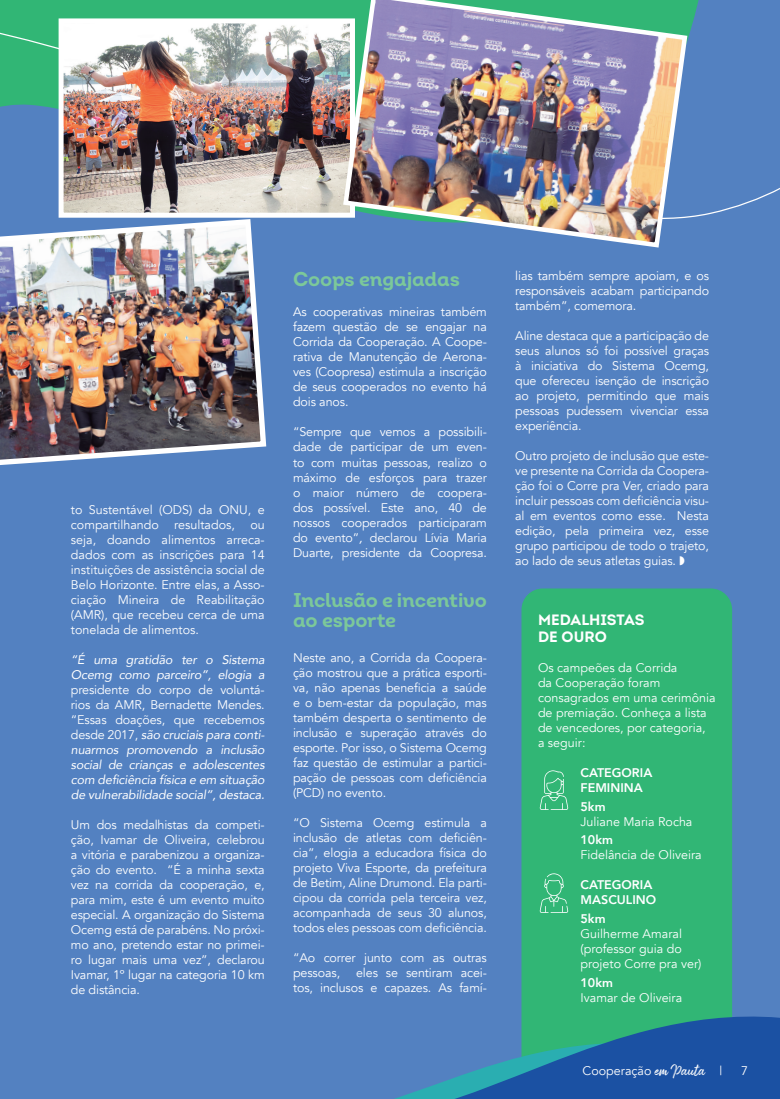
<style>
.page{position:relative;width:780px;height:1099px;background:#fff}
.page>*{position:absolute;margin:0;border:0;box-sizing:border-box;transform-origin:0 0}
.t1{font:20px/20px "Intro Bold Alt";letter-spacing:-.01em;color:#7cc89a}
.t2{font:15px/17.5px "Intro Bold Alt";color:#fff}
.t3{font:12.5px/15px "Avenir";letter-spacing:-.01em;color:#fff;text-align:justify}
.t4{font:italic 12.5px/15px "Avenir";letter-spacing:-.01em;color:#fff}
.t5{font:800 12.5px/15px "Avenir";color:#fff}
.s1{font-style:normal}
.s2{font-style:italic}
.s3{font-family:"Arsilon";font-size:13.75px}
</style>
<div class="page">
<div style="left:0;top:0;width:780px;height:1098px;background:#5381c1"></div>
<svg style="left:0;top:0;width:780px;height:218px"></svg>
<img style="left:65px;top:24px;width:275px;height:188px">
<div style="left:59px;top:18px;width:296px;height:200px;border:5px solid #fff"></div>
<img style="left:340px;top:0;width:350px;height:248px">
<img style="left:0;top:216px;width:269px;height:249px">
<div style="left:521px;top:588px;width:211px;height:491px;background:#31b675;border-radius:21px"></div>
<svg style="left:539px;top:770px;width:29px;height:40px"></svg>
<svg style="left:539px;top:873px;width:29px;height:39px"></svg>
<svg style="left:397px;top:994px;width:383px;height:104px"></svg>
<p class="t3" style="left:71px;top:502px;width:195px">to Sustentável (ODS) da ONU, e compartilhando resultados, ou seja, doando alimentos arreca&shy;dados com as inscrições para 14 instituições de assistência social de Belo Horizonte. Entre elas, a Asso&shy;ciação Mineira de Reabilitação (AMR), que recebeu cerca de uma tonelada de alimentos.</p>
<p class="t4" style="left:71px;top:652px;width:195px">“É uma gratidão ter o Sistema<br>Ocemg como parceiro”, elogia a</p>
<p class="t4" style="left:71px;top:682px;width:195px;text-align:justify"><span class="s1">presidente do corpo de voluntá&shy;rios da AMR, Bernadette Mendes. “Essas doações, que recebemos desde 2017,</span> são cruciais para conti&shy;nuarmos promovendo a inclusão social de crianças e adolescentes com deficiência física e em situação de vulnerabilidade social”, destaca.</p>
<p class="t3" style="left:71px;top:817px;width:195px">Um dos medalhistas da competi&shy;ção, Ivamar de Oliveira, celebrou a vitória e parabenizou a organiza&shy;ção do evento. “É a minha sexta vez na corrida da cooperação, e, para mim, este é um evento muito especial. A organização do Sistema Ocemg está de parabéns. No próxi&shy;mo ano, pretendo estar no primei&shy;ro lugar mais uma vez”, declarou Ivamar, 1º lugar na categoria 10 km de distância.</p>
<h1 class="t1" style="left:293px;top:269px;width:168px">Coops engajadas</h1>
<p class="t3" style="left:293px;top:305px;width:195px">As cooperativas mineiras também fazem questão de se engajar na Corrida da Cooperação. A Coope&shy;rativa de Manutenção de Aerona&shy;ves (Coopresa) estimula a inscrição de seus cooperados no evento há dois anos.</p>
<p class="t3" style="left:293px;top:425px;width:195px">“Sempre que vemos a possibili&shy;dade de participar de um even&shy;to com muitas pessoas, realizo o máximo de esforços para trazer o maior número de coopera&shy;dos possível. Este ano, 40 de nossos cooperados participaram do evento”<span class="s2">,</span> declarou Lívia Maria Duarte, presidente da Coopresa.</p>
<h1 class="t1" style="left:293px;top:589px;width:195px">Inclusão e incentivo ao esporte</h1>
<p class="t3" style="left:293px;top:650px;width:195px">Neste ano, a Corrida da Coopera&shy;ção mostrou que a prática esporti&shy;va, não apenas beneficia a saúde e o bem-estar da população, mas também desperta o sentimento de inclusão e superação através do esporte. Por isso, o Sistema Ocemg faz questão de estimular a partici&shy;pação de pessoas com deficiência (PCD) no evento.</p>
<p class="t3" style="left:293px;top:815px;width:195px">“O Sistema Ocemg estimula a inclusão de atletas com deficiên&shy;cia”, elogia a educadora física do projeto Viva Esporte, da prefeitura de Betim, Aline Drumond. Ela parti&shy;cipou da corrida pela terceira vez, acompanhada de seus 30 alunos, todos eles pessoas com deficiência.</p>
<p class="t3" style="left:293px;top:950px;width:195px">“Ao correr junto com as outras pessoas,</p>
<p class="t3" style="left:293px;top:965px;width:195px;text-align:right">eles se sentiram acei-<br>tos, inclusos e capazes. As famí-</p>
<p class="t3" style="left:515px;top:268px;width:195px">lias também sempre apoiam, e os responsáveis acabam participando também”, comemora.</p>
<p class="t3" style="left:515px;top:328px;width:195px">Aline destaca que a participação de seus alunos só foi possível graças à iniciativa do Sistema Ocemg, que ofereceu isenção de inscrição ao projeto, permitindo que mais pessoas pudessem vivenciar essa experiência.</p>
<p class="t3" style="left:515px;top:448px;width:195px">Outro projeto de inclusão que este&shy;ve presente na Corrida da Coopera&shy;ção foi o Corre pra Ver, criado para incluir pessoas com deficiência visu&shy;al em eventos como esse. Nesta edição, pela primeira vez, esse grupo participou de todo o trajeto, ao lado de seus atletas guias. ◗</p>
<p class="t2" style="left:538px;top:610px;width:108px">MEDALHISTAS<br>DE OURO</p>
<p class="t3" style="left:538px;top:660px;width:179px;text-align:left">Os campeões da Corrida<br>da Cooperação foram consagrados em uma cerimônia de premiação. Conheça a lista de vencedores, por categoria,<br>a seguir:</p>
<p class="t5" style="left:580px;top:765px;width:73px">CATEGORIA<br>FEMININA</p>
<p class="t5" style="left:580px;top:799px;width:26px">5km</p>
<p class="t3" style="left:580px;top:814px;width:113px">Juliane Maria Rocha</p>
<p class="t5" style="left:580px;top:832px;width:34px">10km</p>
<p class="t3" style="left:580px;top:847px;width:123px">Fidelância de Oliveira</p>
<p class="t5" style="left:580px;top:877px;width:77px">CATEGORIA<br>MASCULINO</p>
<p class="t5" style="left:580px;top:911px;width:26px">5km</p>
<p class="t3" style="left:580px;top:926px;width:122px;text-align:left">Guilherme Amaral (professor guia do projeto Corre pra ver)</p>
<p class="t5" style="left:580px;top:974px;width:34px">10km</p>
<p class="t3" style="left:580px;top:990px;width:103px">Ivamar de Oliveira</p>
<p class="t3" style="left:582px;top:1063px;width:141px">Cooperação <span class="s3">em Pauta</span> |</p>
<p class="t3" style="left:741px;top:1063px;width:8px">7</p>
</div>
